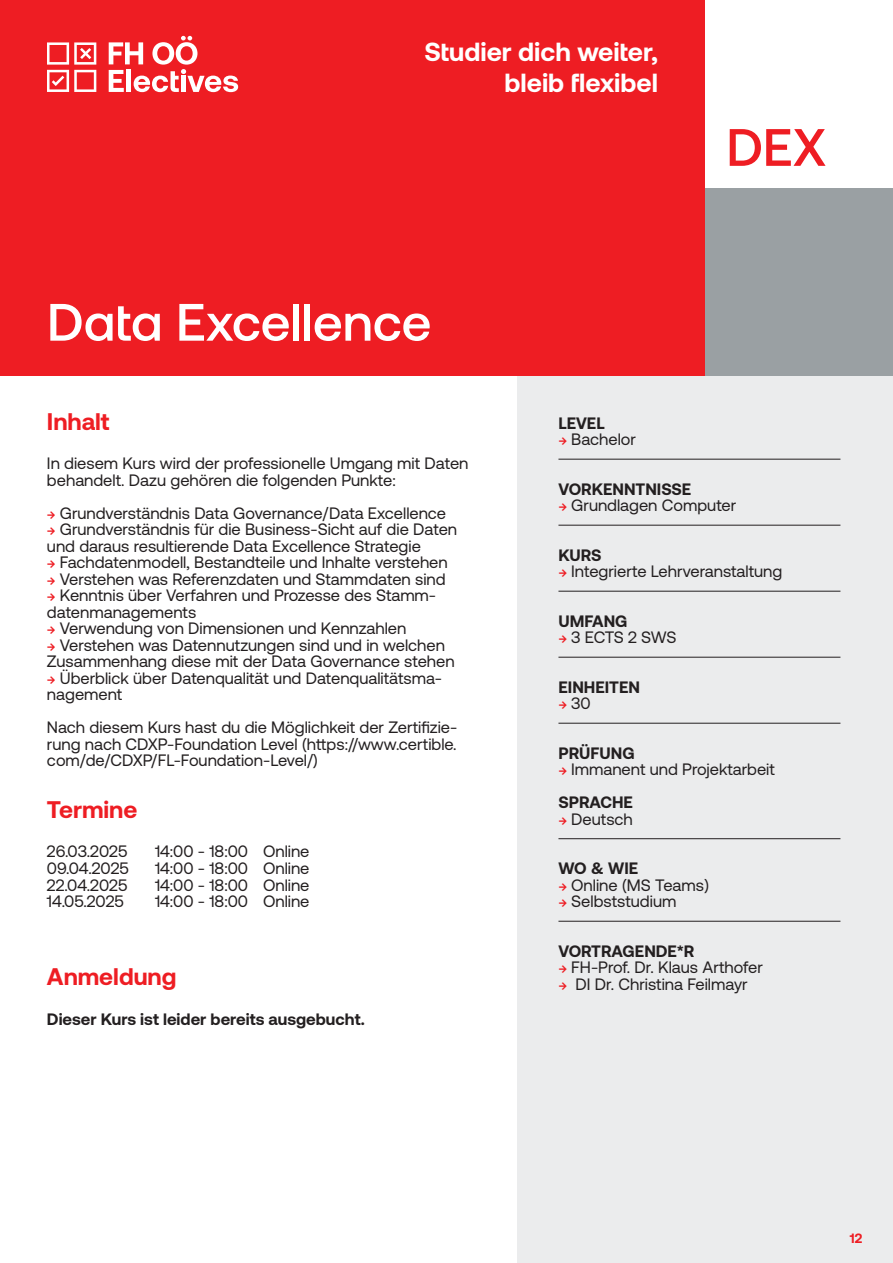
<style>
.page{position:relative;width:893px;height:1263px;background:#fff}
.page>*{position:absolute;margin:0;border:0;box-sizing:border-box;transform-origin:0 0}
.t1{font:500 52.5px "Aeonik";color:#fff}
.Studiengang-Kürzel{font:500 52.5px "Aeonik";color:#ee1d23}
.t2{font:700 26.25px/31.3px "Aeonik";color:#fff;text-align:right}
.t3{font:700 24px "Aeonik";color:#ee1d23}
.Copy__linksbündig{font:16.5px/16.5px "Aeonik";color:#231f20}
.Copy__linksbündig-2{font:700 16.5px "Aeonik";color:#231f20}
.Copy__linksbündig__bold{font:700 16.5px "Aeonik";color:#231f20}
.t4{font:700 13.5px "Aeonik";color:#ee1d23}
.s1{font-weight:500;font-size:13.5px;color:#ee1d23}
</style>
<div class="page">
<div style="left:0;top:0;width:705px;height:376px;background:#ee1d23"></div>
<div style="left:705px;top:188px;width:188px;height:188px;background:#9aa0a3"></div>
<div style="left:517px;top:376px;width:376px;height:887px;background:#ebeced"></div>
<svg style="left:109px;top:36px;width:129px;height:56px"></svg>
<svg style="left:47px;top:42px;width:49px;height:50px"></svg>
<hr style="left:558px;top:459px;width:282px;height:1px;background:#231f20">
<hr style="left:558px;top:525px;width:282px;height:1px;background:#231f20">
<hr style="left:558px;top:591px;width:282px;height:1px;background:#231f20">
<hr style="left:558px;top:657px;width:282px;height:1px;background:#231f20">
<hr style="left:558px;top:723px;width:282px;height:1px;background:#231f20">
<hr style="left:558px;top:838px;width:282px;height:1px;background:#231f20">
<hr style="left:558px;top:921px;width:282px;height:1px;background:#231f20">
<h2 class="t2" style="left:424px;top:36px;width:235px">Studier dich weiter, bleib flexibel</h2>
<h1 class="t1" style="left:47px;top:293px;width:386px">Data Excellence</h1>
<p class="Studiengang-Kürzel" style="left:726px;top:118px;width:101px">DEX</p>
<h2 class="t3" style="left:47px;top:408px;width:63px">Inhalt</h2>
<p class="Copy__linksbündig" style="left:47px;top:455px;width:423px">In diesem Kurs wird der professionelle Umgang mit Daten behandelt. Dazu gehören die folgenden Punkte:</p>
<p class="Copy__linksbündig" style="left:47px;top:505px;width:401px"><span class="s1">→</span> Grundverständnis Data Governance/Data Excellence</p>
<p class="Copy__linksbündig" style="left:47px;top:521px;width:412px"><span class="s1">→</span> Grundverständnis für die Business-Sicht auf die Daten und daraus resultierende Data Excellence Strategie</p>
<p class="Copy__linksbündig" style="left:47px;top:554px;width:402px"><span class="s1">→</span> Fachdatenmodell, Bestandteile und Inhalte verstehen</p>
<p class="Copy__linksbündig" style="left:47px;top:571px;width:400px"><span class="s1">→</span> Verstehen was Referenzdaten und Stammdaten sind</p>
<p class="Copy__linksbündig" style="left:47px;top:587px;width:391px"><span class="s1">→</span> Kenntnis über Verfahren und Prozesse des Stamm&shy;datenmanagements</p>
<p class="Copy__linksbündig" style="left:47px;top:620px;width:361px"><span class="s1">→</span> Verwendung von Dimensionen und Kennzahlen</p>
<p class="Copy__linksbündig" style="left:47px;top:637px;width:409px"><span class="s1">→</span> Verstehen was Datennutzungen sind und in welchen<br>Zusammenhang diese mit der Data Governance stehen</p>
<p class="Copy__linksbündig" style="left:47px;top:670px;width:397px"><span class="s1">→</span> Überblick über Datenqualität und Datenqualitätsma&shy;nagement</p>
<p class="Copy__linksbündig" style="left:47px;top:719px;width:412px;text-align:justify">Nach diesem Kurs hast du die Möglichkeit der Zertifizie&shy;rung nach CDXP-Foundation Level (https://www.certible. com/de/CDXP/FL-Foundation-Level/)</p>
<h2 class="t3" style="left:47px;top:796px;width:92px">Termine</h2>
<p class="Copy__linksbündig" style="left:47px;top:843px;width:82px">26.03.2025</p>
<p class="Copy__linksbündig" style="left:155px;top:843px;width:156px">14:00 - 18:00 Online</p>
<p class="Copy__linksbündig" style="left:47px;top:860px;width:83px">09.04.2025</p>
<p class="Copy__linksbündig" style="left:155px;top:860px;width:156px">14:00 - 18:00 Online</p>
<p class="Copy__linksbündig" style="left:47px;top:876px;width:82px">22.04.2025</p>
<p class="Copy__linksbündig" style="left:155px;top:876px;width:156px">14:00 - 18:00 Online</p>
<p class="Copy__linksbündig" style="left:47px;top:893px;width:79px">14.05.2025</p>
<p class="Copy__linksbündig" style="left:155px;top:893px;width:156px">14:00 - 18:00 Online</p>
<h2 class="t3" style="left:47px;top:963px;width:131px">Anmeldung</h2>
<p class="Copy__linksbündig-2" style="left:47px;top:1009px;width:319px">Dieser Kurs ist leider bereits ausgebucht.</p>
<p class="Copy__linksbündig__bold" style="left:558px;top:413px;width:48px">LEVEL</p>
<p class="Copy__linksbündig" style="left:558px;top:431px;width:79px"><span class="s1">→</span> Bachelor</p>
<p class="Copy__linksbündig__bold" style="left:558px;top:479px;width:134px">VORKENNTNISSE</p>
<p class="Copy__linksbündig" style="left:558px;top:497px;width:179px"><span class="s1">→</span> Grundlagen Computer</p>
<p class="Copy__linksbündig__bold" style="left:558px;top:545px;width:45px">KURS</p>
<p class="Copy__linksbündig" style="left:558px;top:563px;width:225px"><span class="s1">→</span> Integrierte Lehrveranstaltung</p>
<p class="Copy__linksbündig-2" style="left:558px;top:611px;width:71px">UMFANG</p>
<p class="Copy__linksbündig" style="left:558px;top:629px;width:120px"><span class="s1">→</span> 3 ECTS 2 SWS</p>
<p class="Copy__linksbündig-2" style="left:558px;top:677px;width:83px">EINHEITEN</p>
<p class="Copy__linksbündig" style="left:558px;top:695px;width:34px"><span class="s1">→</span> 30</p>
<p class="Copy__linksbündig-2" style="left:558px;top:743px;width:78px">PRÜFUNG</p>
<p class="Copy__linksbündig" style="left:558px;top:761px;width:218px"><span class="s1">→</span> Immanent und Projektarbeit</p>
<p class="Copy__linksbündig__bold" style="left:558px;top:793px;width:76px">SPRACHE</p>
<p class="Copy__linksbündig" style="left:558px;top:811px;width:76px"><span class="s1">→</span> Deutsch</p>
<p class="Copy__linksbündig__bold" style="left:558px;top:859px;width:81px">WO &amp; WIE</p>
<p class="Copy__linksbündig" style="left:558px;top:877px;width:152px"><span class="s1">→</span> Online (MS Teams)</p>
<p class="Copy__linksbündig" style="left:558px;top:893px;width:119px"><span class="s1">→</span> Selbststudium</p>
<p class="Copy__linksbündig__bold" style="left:558px;top:941px;width:138px">VORTRAGENDE*R</p>
<p class="Copy__linksbündig" style="left:558px;top:959px;width:206px"><span class="s1">→</span> FH-Prof. Dr. Klaus Arthofer</p>
<p class="Copy__linksbündig" style="left:558px;top:976px;width:191px"><span class="s1">→</span> DI Dr. Christina Feilmayr</p>
<p class="t4" style="left:850px;top:1230px;width:14px">12</p>
</div>
